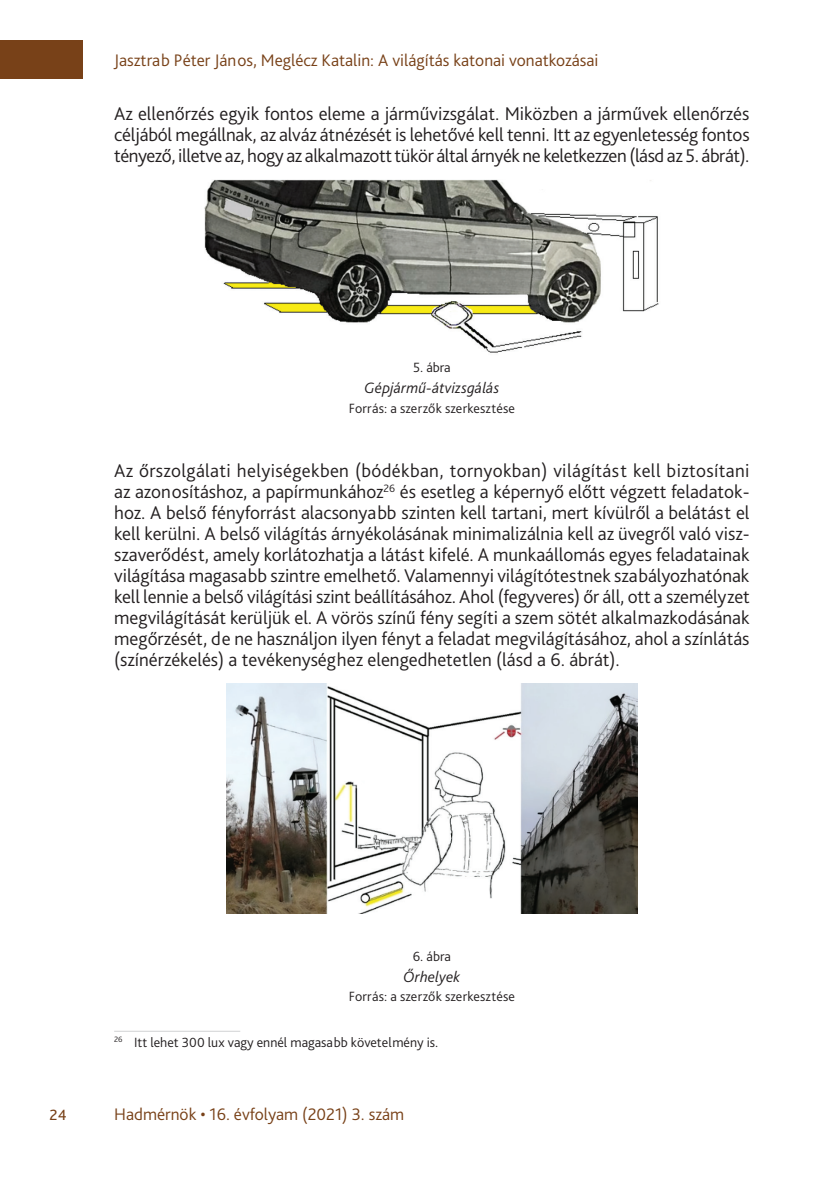
<style>
.page{position:relative;width:834px;height:1181px;background:#fff}
.page>*{position:absolute;margin:0;border:0;box-sizing:border-box;transform-origin:0 0}
._3_1_első_bekezdés{font:300 19.25px/21px "Bliss Pro";letter-spacing:-.015em;color:#231f20;text-align:justify}
.t1{font:300 19.25px "Bliss Pro";color:#784118}
.t2{font:300 17.5px "Bliss Pro";color:#784118}
._8_Ábra__képalárás{font:italic 300 15.75px "Bliss Pro";letter-spacing:.01em;color:#231f20}
._8_ábra_forrás{font:300 14px "Bliss Pro";letter-spacing:.015em;color:#231f20}
._6_Lábjegyzet{font:300 14px "Bliss Pro";color:#231f20}
._8_Ábra_Száma{font:300 14px "Bliss Pro";color:#231f20}
</style>
<div class="page">
<div style="left:0;top:41px;width:83px;height:38px;background:#784118"></div>
<img style="left:204px;top:179px;width:455px;height:174px">
<img style="left:227px;top:683px;width:410px;height:230px">
<hr style="left:114px;top:1031px;width:126px;height:1px;background:#d1d2d4">
<p class="t2" style="left:114px;top:49px;width:486px">Jasztrab Péter János, Meglécz Katalin: A világítás katonai vonatkozásai</p>
<p class="_3_1_első_bekezdés" style="left:114px;top:103px;width:637px">Az ellenőrzés egyik fontos eleme a járművizsgálat. Miközben a járművek ellenőrzés céljából megállnak, az alváz átnézését is lehetővé kell tenni. Itt az egyenletesség fontos tényező, illetve az, hogy az alkalmazott tükör által árnyék ne keletkezzen (lásd az -5. ábrát).</p>
<p class="_8_Ábra_Száma" style="left:413px;top:359px;width:39px">5. ábra</p>
<p class="_8_Ábra__képalárás" style="left:364px;top:378px;width:136px">Gépjármű-átvizsgálás</p>
<p class="_8_ábra_forrás" style="left:348px;top:400px;width:168px">Forrás: a szerzők szerkesztése</p>
<p class="_3_1_első_bekezdés" style="left:114px;top:460px;width:637px">Az őrszolgálati helyiségekben (bódékban, tornyokban) világítást kell biztosítani az azonosításhoz, a papírmunkához<sup>26</sup> és esetleg a képernyő előtt végzett feladatok&shy;hoz. A belső fényforrást alacsonyabb szinten kell tartani, mert kívülről a belátást el kell kerülni. A belső világítás árnyékolásának minimalizálnia kell az üvegről való vis - szaverődést, amely korlátozhatja a látást kifelé. A munkaállomás egyes feladatainak világítása magasabb szintre emelhető. Valamennyi világítótestnek szabályozhatónak kell lennie a belső világítási szint beállításához. Ahol (fegyveres) őr áll, ott a személyzet megvilágítását kerüljük el. A vörös színű fény segíti a szem sötét alkalmazkodásának megőrzését, de ne használjon ilyen fényt a feladat megvilágításához, ahol a színlátás (színérzékelés) a tevékenységhez elengedhetetlen (lásd a -6. ábrát).</p>
<p class="_8_Ábra_Száma" style="left:413px;top:947px;width:40px">6. ábra</p>
<p class="_8_Ábra__képalárás" style="left:403px;top:966px;width:58px">Őrhelyek</p>
<p class="_8_ábra_forrás" style="left:348px;top:988px;width:168px">Forrás: a szerzők szerkesztése</p>
<p class="_6_Lábjegyzet" style="left:114px;top:1033px;width:326px"><sup>26</sup> Itt lehet 300 lux vagy ennél magasabb követelmény is.</p>
<p class="t1" style="left:50px;top:1102px;width:19px">24</p>
<p class="t2" style="left:114px;top:1103px;width:291px">Hadmérnök • 16. évfolyam (2021) 3. szám</p>
</div>
